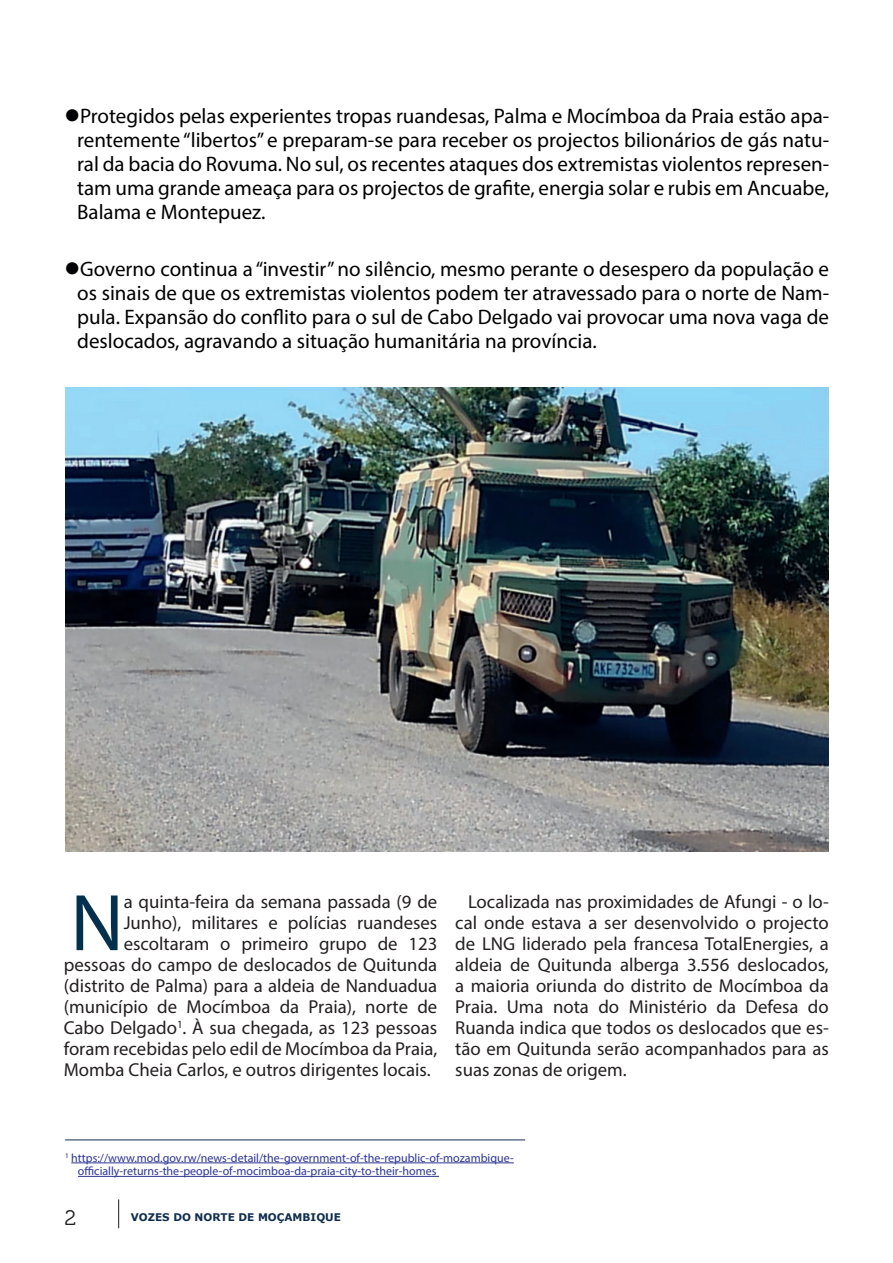
<style>
.page{position:relative;width:893px;height:1263px;background:#fff}
.page>*{position:absolute;margin:0;border:0;box-sizing:border-box;transform-origin:0 0}
.t1{font:81px "Myriad Pro";color:#03304d}
.t2{font:21px/24px "Myriad Pro";color:#000002;text-align:justify}
.t3{font:21px "Museo 300";color:#231f20}
.t4{font:18.75px/21px "Myriad Pro";color:#231f20;text-align:justify}
.t5{font:12px/13.5px "Myriad Pro";color:#2c3594}
.t6{font:700 10.5px "Verdana";color:#102d4e}
</style>
<div class="page">
<svg style="left:118px;top:1199px;width:1px;height:29px"></svg>
<img style="left:65px;top:388px;width:763px;height:464px">
<hr style="left:71px;top:1162px;width:443px;height:1px;background:#2c3594">
<hr style="left:78px;top:1176px;width:361px;height:1px;background:#2c3594">
<hr style="left:65px;top:1140px;width:460px;height:1px;background:#102d4e">
<p class="t2" style="left:77px;top:103px;width:754px;text-indent:-13px">●Protegidos pelas experientes tropas ruandesas, Palma e Mocímboa da Praia estão apa&shy;rentemente “libertos” e preparam-se para receber os projectos bilionários de gás natu&shy;ral da bacia do Rovuma. No sul, os recentes ataques dos extremistas violentos represen&shy;tam uma grande ameaça para os projectos de grafite, energia solar e rubis em Ancuabe, Balama e Montepuez.</p>
<p class="t2" style="left:77px;top:256px;width:754px;text-indent:-13px">●Governo continua a “investir” no silêncio, mesmo perante o desespero da população e os sinais de que os extremistas violentos podem ter atravessado para o norte de Nam&shy;pula. Expansão do conflito para o sul de Cabo Delgado vai provocar uma nova vaga de deslocados, agravando a situação humanitária na província.</p>
<h1 class="t1" style="left:70px;top:873px;width:55px">N</h1>
<p class="t4" style="left:124px;top:891px;width:315px">a quinta-feira da semana passada (9 de</p>
<p class="t4" style="left:124px;top:912px;width:315px">Junho), militares e polícias ruandeses</p>
<p class="t4" style="left:124px;top:933px;width:315px">escoltaram o primeiro grupo de 123</p>
<p class="t4" style="left:64px;top:954px;width:375px">pessoas do campo de deslocados de Quitunda</p>
<p class="t4" style="left:64px;top:975px;width:375px">(distrito de Palma) para a aldeia de Nanduadua</p>
<p class="t4" style="left:64px;top:996px;width:375px">(município de Mocímboa da Praia), norte de</p>
<p class="t4" style="left:64px;top:1017px;width:375px">Cabo Delgado<sup>1</sup>. À sua chegada, as 123 pessoas</p>
<p class="t4" style="left:64px;top:1038px;width:375px">foram recebidas pelo edil de Mocímboa da Praia,</p>
<p class="t4" style="left:64px;top:1059px;width:368px">Momba Cheia Carlos, e outros dirigentes locais.</p>
<p class="t4" style="left:455px;top:891px;width:375px;text-indent:13px">Localizada nas proximidades de Afungi - o lo&shy;cal onde estava a ser desenvolvido o projecto de LNG liderado pela francesa TotalEnergies, a aldeia de Quitunda alberga 3.556 deslocados, a maioria oriunda do distrito de Mocímboa da Praia. Uma nota do Ministério da Defesa do Ruanda indica que todos os deslocados que es&shy;tão em Quitunda serão acompanhados para as suas zonas de origem.</p>
<p class="t5" style="left:78px;top:1151px;width:437px;text-indent:-13px"><sup>1</sup> https://www.mod.gov.rw/news-detail/the-government-of-the-republic-of-mozambique&shy;officially-returns-the-people-of-mocimboa-da-praia-city-to-their-homes</p>
<p class="t3" style="left:64px;top:1206px;width:13px">2</p>
<p class="t6" style="left:131px;top:1211px;width:212px">VOZES DO NORTE DE MOÇAMBIQUE</p>
</div>
